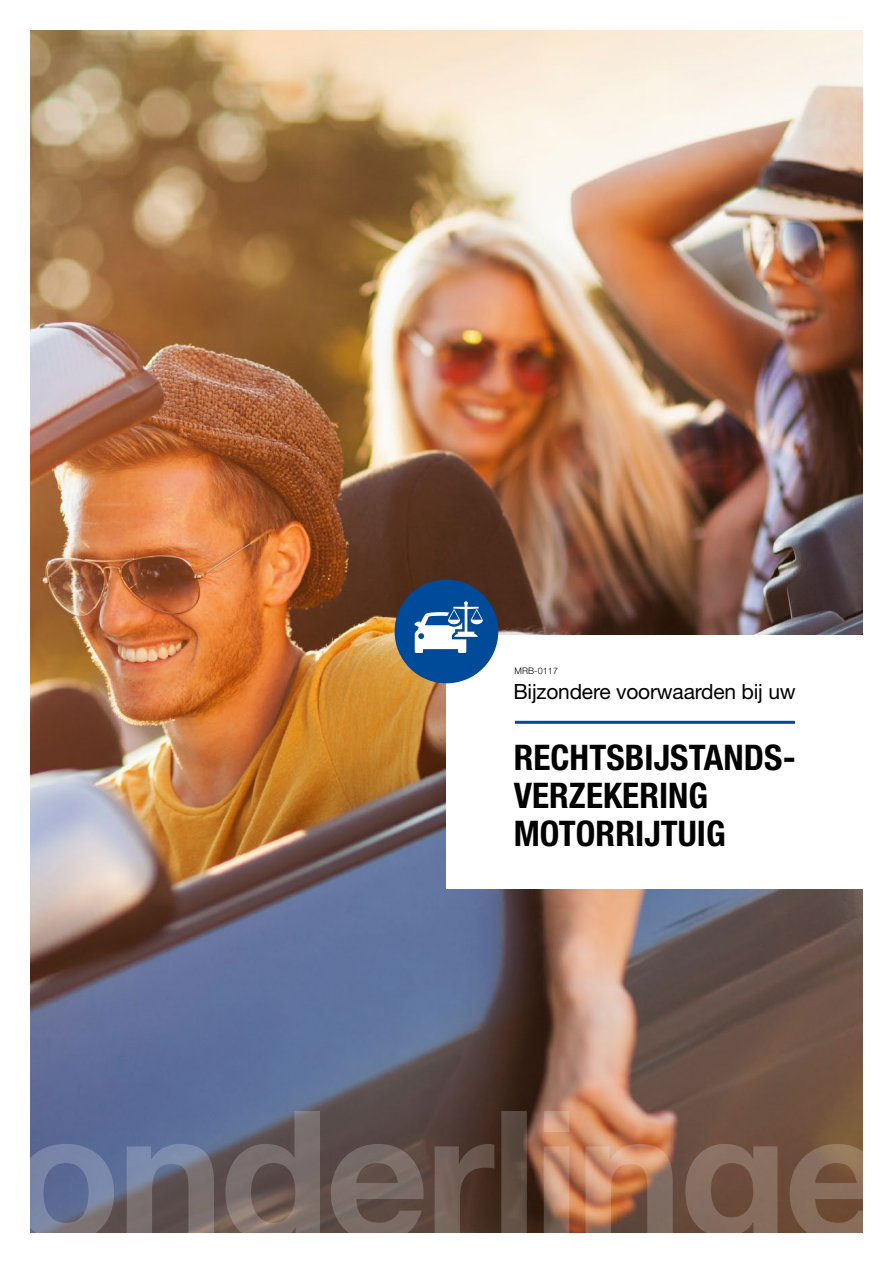
<style>
.page{position:relative;width:893px;height:1263px;background:#fff}
.page>*{position:absolute;margin:0;border:0;box-sizing:border-box;transform-origin:0 0}
.t1{font:700 condensed 35.25px/38px "Helvetica Neue LT Std";letter-spacing:.005em;color:#000}
.t2{font:21px "Helvetica Neue LT Std";letter-spacing:-.01em;color:#000}
.t3{font:300 9px "Helvetica Neue LT Std";letter-spacing:.01em;color:#000}
</style>
<div class="page">
<img style="left:31px;top:31px;width:831px;height:1080px">
<div style="left:446px;top:636px;width:447px;height:253px;background:#fff"></div>
<div style="left:395px;top:580px;width:103px;height:103px;background:#004a9a;border-radius:50%"></div>
<hr style="left:515px;top:721px;width:280px;height:3px;background:#004a9a">
<svg style="left:414px;top:601px;width:69px;height:52px"></svg>
<svg style="left:30px;top:1111px;width:833px;height:122px;background:#77635e"></svg>
<p class="t3" style="left:514px;top:665px;width:45px">MRB-0117</p>
<p class="t2" style="left:513px;top:679px;width:284px">Bijzondere voorwaarden bij uw</p>
<p class="t1" style="left:514px;top:738px;width:284px">RECHTSBIJSTANDS-<br>VERZEKERING<br>MOTORRIJTUIG</p>
</div>
